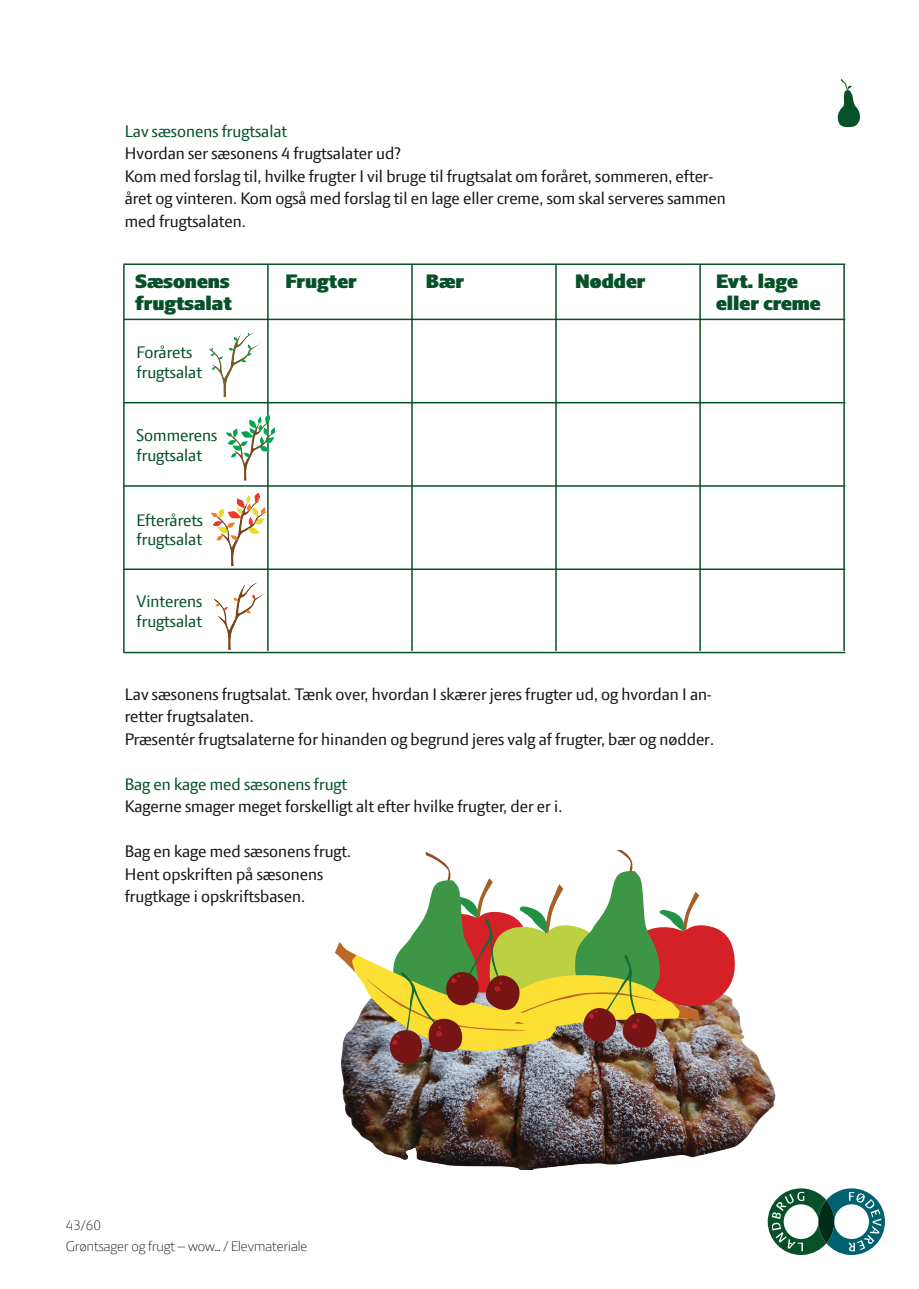
<style>
.page{position:relative;width:919px;height:1289px;background:#fff}
.page>*{position:absolute;margin:0;border:0;box-sizing:border-box;transform-origin:0 0}
.t1{font:21px/22.5px "LF Press Sans Poster";color:#075128}
.t2{font:18px/22.5px "LF Press Sans";color:#181817}
.t3{font:18px/19.5px "LF Press Sans";color:#075128}
.t4{font:300 15px/20.4px "LF Press Sans";color:#181817}
</style>
<div class="page">
<svg style="left:767px;top:1188px;width:117px;height:66px"></svg>
<svg style="left:837px;top:79px;width:23px;height:48px"></svg>
<hr style="left:699px;top:265px;width:1px;height:386px;background:#075128">
<hr style="left:123px;top:263px;width:722px;height:2px;background:#075128">
<hr style="left:123px;top:318px;width:722px;height:2px;background:#075128">
<hr style="left:123px;top:402px;width:722px;height:1px;background:#075128">
<hr style="left:123px;top:485px;width:722px;height:1px;background:#075128">
<hr style="left:123px;top:568px;width:722px;height:2px;background:#075128">
<hr style="left:123px;top:651px;width:722px;height:2px;background:#075128">
<hr style="left:123px;top:265px;width:2px;height:387px;background:#075128">
<hr style="left:411px;top:265px;width:1px;height:386px;background:#075128">
<hr style="left:267px;top:265px;width:2px;height:386px;background:#075128">
<hr style="left:843px;top:265px;width:1px;height:386px;background:#075128">
<hr style="left:555px;top:265px;width:1px;height:386px;background:#075128">
<img style="left:226px;top:405px;width:62px;height:82px">
<img style="left:191px;top:479px;width:88px;height:90px">
<img style="left:191px;top:561px;width:85px;height:93px">
<img style="left:195px;top:320px;width:68px;height:84px">
<img style="left:341px;top:1009px;width:435px;height:160px">
<svg style="left:335px;top:850px;width:401px;height:215px"></svg>
<p class="t3" style="left:125px;top:121px;width:164px">Lav sæsonens frugtsalat</p>
<p class="t2" style="left:125px;top:142px;width:278px">Hvordan ser sæsonens 4 frugtsalater ud?</p>
<p class="t2" style="left:125px;top:164px;width:602px">Kom med forslag til, hvilke frugter I vil bruge til frugtsalat om foråret, sommeren, efter&shy;året og vinteren. Kom også med forslag til en lage eller creme, som skal serveres sammen med frugtsalaten.</p>
<p class="t1" style="left:135px;top:270px;width:98px">Sæsonens frugtsalat</p>
<p class="t1" style="left:285px;top:270px;width:73px">Frugter</p>
<p class="t1" style="left:426px;top:270px;width:40px">Bær</p>
<p class="t1" style="left:575px;top:270px;width:72px">Nødder</p>
<p class="t1" style="left:716px;top:270px;width:83px">Evt. lage</p>
<p class="t1" style="left:716px;top:292px;width:106px">eller creme</p>
<p class="t3" style="left:136px;top:342px;width:67px">Forårets frugtsalat</p>
<p class="t3" style="left:136px;top:425px;width:82px">Sommerens frugtsalat</p>
<p class="t3" style="left:136px;top:510px;width:68px">Efterårets frugtsalat</p>
<p class="t3" style="left:136px;top:591px;width:67px">Vinterens frugtsalat</p>
<p class="t2" style="left:125px;top:682px;width:588px">Lav sæsonens frugtsalat. Tænk over, hvordan I skærer jeres frugter ud, og hvordan I an&shy;retter frugtsalaten.</p>
<p class="t2" style="left:125px;top:727px;width:590px">Præsentér frugtsalaterne for hinanden og begrund jeres valg af frugter, bær og nødder.</p>
<p class="t3" style="left:125px;top:773px;width:224px">Bag en kage med sæsonens frugt</p>
<p class="t2" style="left:125px;top:794px;width:439px">Kagerne smager meget forskelligt alt efter hvilke frugter, der er i.</p>
<p class="t2" style="left:125px;top:839px;width:228px">Bag en kage med sæsonens frugt.</p>
<p class="t2" style="left:125px;top:862px;width:200px">Hent opskriften på sæsonens</p>
<p class="t2" style="left:125px;top:884px;width:182px">frugtkage i opskriftsbasen.</p>
<p class="t4" style="left:66px;top:1215px;width:243px">43/60<br>Grøntsager og frugt – wow… / Elevmateriale</p>
</div>
